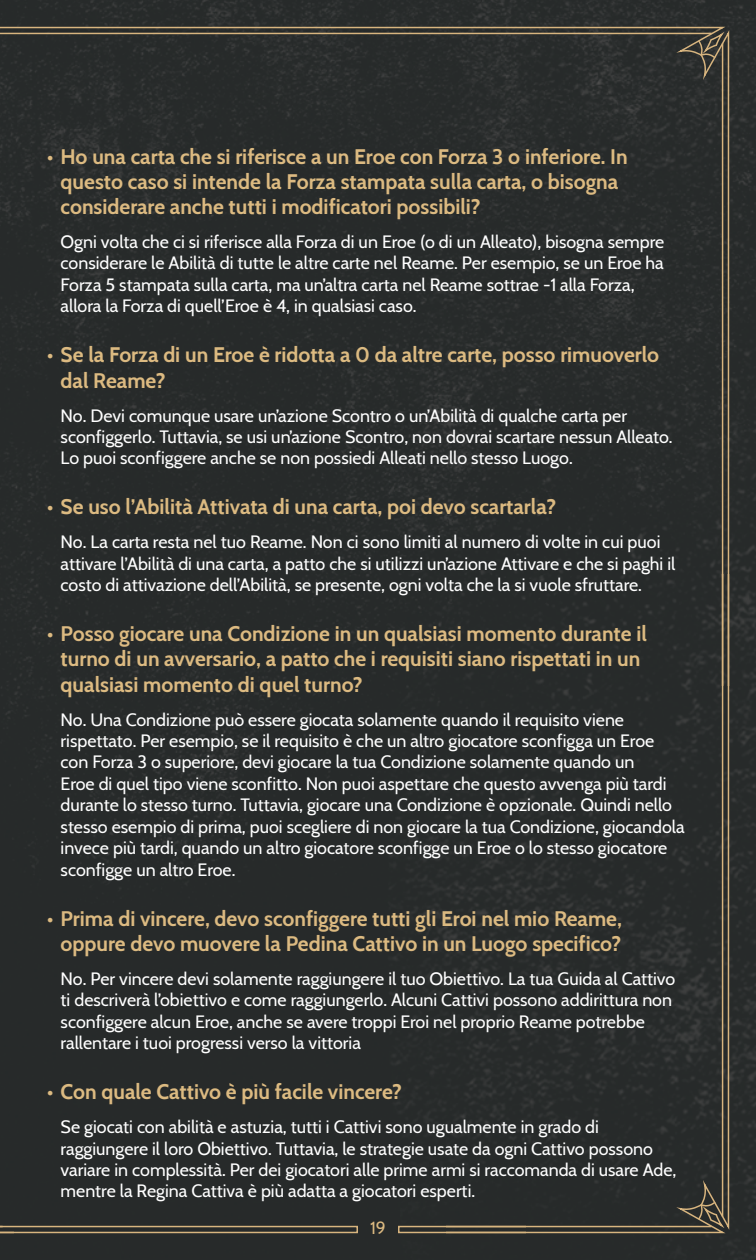
<style>
.page{position:relative;width:756px;height:1260px;background:#fff}
.page>*{position:absolute;margin:0;border:0;box-sizing:border-box;transform-origin:0 0}
.t1{font:700 21px/25.2px "Cabin";color:#dcba81}
.t2{font:17.85px/21.3px "Cabin";color:#fff}
.t3{font:17.5px "Cabin";color:#dcba81}
</style>
<div class="page">
<div style="left:1px;top:0;width:755px;height:1260px;background:#272b2a"></div>
<img style="left:0;top:0;width:1px;height:1260px">
<div style="left:0;top:26px;width:730px;height:1208px;background:#272a2a"></div>
<p class="t1" style="left:61px;top:142px;width:568px;text-indent:-13px">• Ho una carta che si riferisce a un Eroe con Forza 3 o inferiore. In questo caso si intende la Forza stampata sulla carta, o bisogna considerare anche tutti i modificatori possibili?</p>
<p class="t2" style="left:61px;top:230px;width:605px">Ogni volta che ci si riferisce alla Forza di un Eroe (o di un Alleato), bisogna sempre considerare le Abilità di tutte le altre carte nel Reame. Per esempio, se un Eroe ha Forza 5 stampata sulla carta, ma un’altra carta nel Reame sottrae -1 alla Forza, allora la Forza di quell’Eroe è 4, in qualsiasi caso.</p>
<p class="t1" style="left:61px;top:341px;width:600px;text-indent:-13px">• Se la Forza di un Eroe è ridotta a 0 da altre carte, posso rimuoverlo dal Reame?</p>
<p class="t2" style="left:61px;top:403px;width:613px">No. Devi comunque usare un’azione Scontro o un’Abilità di qualche carta per sconfiggerlo. Tuttavia, se usi un’azione Scontro, non dovrai scartare nessun Alleato.<br>Lo puoi sconfiggere anche se non possiedi Alleati nello stesso Luogo.</p>
<p class="t1" style="left:47px;top:493px;width:510px">• Se uso l’Abilità Attivata di una carta, poi devo scartarla?</p>
<p class="t2" style="left:61px;top:530px;width:616px">No. La carta resta nel tuo Reame. Non ci sono limiti al numero di volte in cui puoi attivare l’Abilità di una carta, a patto che si utilizzi un’azione Attivare e che si paghi il costo di attivazione dell’Abilità, se presente, ogni volta che la si vuole sfruttare.</p>
<p class="t1" style="left:61px;top:620px;width:588px;text-indent:-13px">• Posso giocare una Condizione in un qualsiasi momento durante il turno di un avversario, a patto che i requisiti siano rispettati in un qualsiasi momento di quel turno?</p>
<p class="t2" style="left:61px;top:708px;width:625px">No. Una Condizione può essere giocata solamente quando il requisito viene rispettato. Per esempio, se il requisito è che un altro giocatore sconfigga un Eroe con Forza 3 o superiore, devi giocare la tua Condizione solamente quando un<br>Eroe di quel tipo viene sconfitto. Non puoi aspettare che questo avvenga più tardi durante lo stesso turno. Tuttavia, giocare una Condizione è opzionale. Quindi nello stesso esempio di prima, puoi scegliere di non giocare la tua Condizione, giocandola invece più tardi, quando un altro giocatore sconfigge un Eroe o lo stesso giocatore sconfigge un altro Eroe.</p>
<p class="t1" style="left:47px;top:904px;width:576px;text-align:right">• Prima di vincere, devo sconfiggere tutti gli Eroi nel mio Reame, oppure devo muovere la Pedina Cattivo in un Luogo specifico?</p>
<p class="t2" style="left:61px;top:967px;width:616px">No. Per vincere devi solamente raggiungere il tuo Obiettivo. La tua Guida al Cattivo ti descriverà l’obiettivo e come raggiungerlo. Alcuni Cattivi possono addirittura non sconfiggere alcun Eroe, anche se avere troppi Eroi nel proprio Reame potrebbe rallentare i tuoi progressi verso la vittoria</p>
<p class="t1" style="left:47px;top:1078px;width:356px">• Con quale Cattivo è più facile vincere?</p>
<p class="t2" style="left:61px;top:1115px;width:617px">Se giocati con abilità e astuzia, tutti i Cattivi sono ugualmente in grado di raggiungere il loro Obiettivo. Tuttavia, le strategie usate da ogni Cattivo possono variare in complessità. Per dei giocatori alle prime armi si raccomanda di usare Ade, mentre la Regina Cattiva è più adatta a giocatori esperti.</p>
<p class="t3" style="left:370px;top:1214px;width:17px">19</p>
</div>
